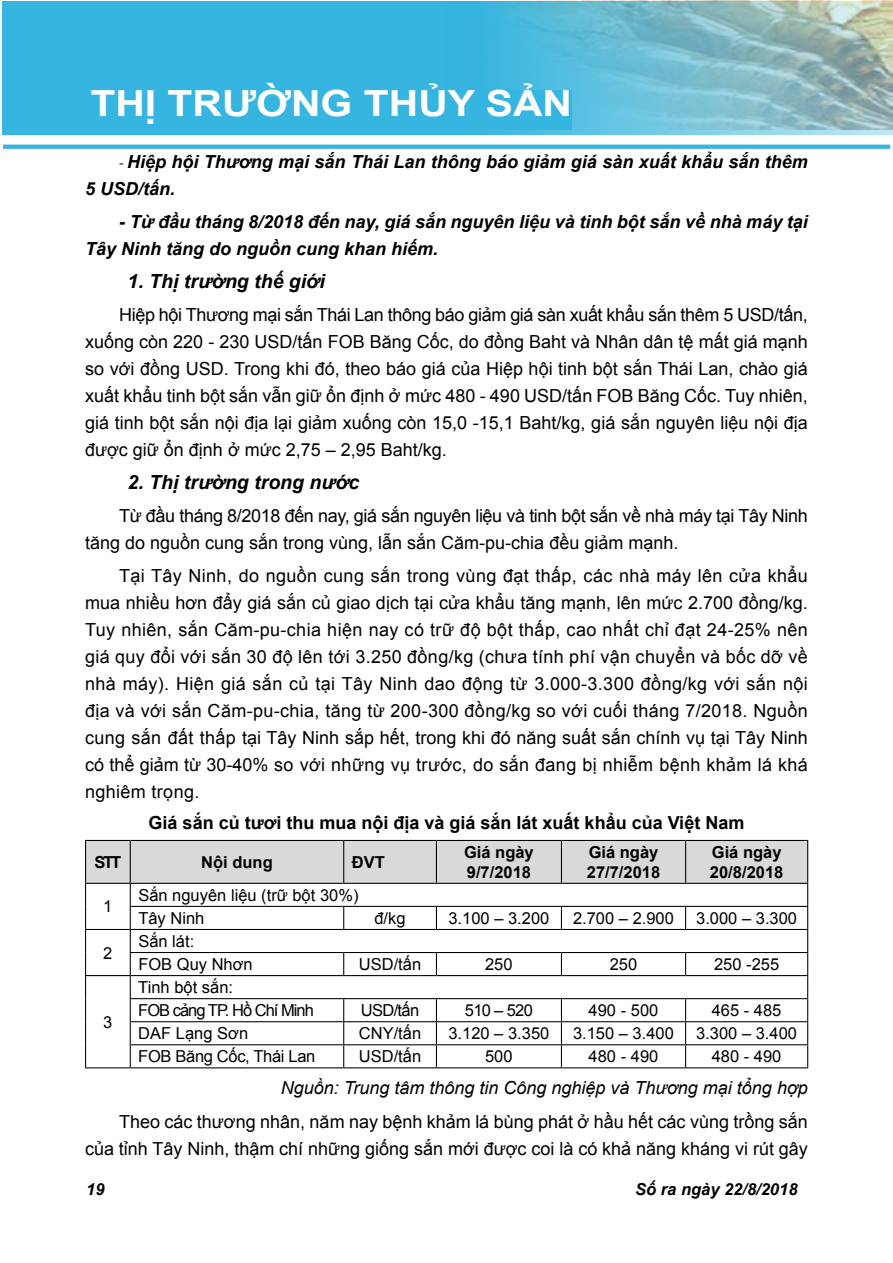
<style>
.page{position:relative;width:893px;height:1263px;background:#fff}
.page>*{position:absolute;margin:0;border:0;box-sizing:border-box;transform-origin:0 0}
.t1{font:700 36px "Arial";color:#fff;scale:1.14 1}
.t2{font:italic 700 19.5px "Arial";color:#000}
.t3{font:18px/27px "Arial";color:#000;text-align:justify}
.t4{font:italic 700 18px/27px "Arial";color:#000}
.t5{font:18px/27px "Arial";letter-spacing:-.02em;color:#000}
.t6{font:700 18px "Arial";color:#000}
.t7{font:italic 18px "Arial";color:#000}
.t8{font:16.5px/23.1px "Arial";color:#000}
.t9{font:700 16.5px/19.8px "Arial";color:#000}
.t10{font:16.5px/23.1px "Arial";letter-spacing:-.06em;color:#000}
.t11{font:italic 700 16.5px "Arial";color:#000}
.t12{font:16.5px "Arial";letter-spacing:-.02em;color:#000}
.s1{font-family:"Myriad Pro";font-weight:400;font-style:normal;font-size:15px}
</style>
<div class="page">
<hr style="left:0;top:2px;width:1px;height:133px;background:#35b5df">
<div style="left:2px;top:1px;width:891px;height:134px;background:#35b5df"></div>
<svg style="left:3px;top:145px;width:887px;height:4px;background:#3db7e0"></svg>
<img style="left:497px;top:0;width:396px;height:129px">
<div style="left:90px;top:90px;width:482px;height:39px;background:#35b5df"></div>
<svg style="left:85px;top:840px;width:723px;height:227px"></svg>
<hr style="left:85px;top:1067px;width:45px;height:1px;background:#000">
<hr style="left:130px;top:1067px;width:214px;height:1px;background:#000">
<hr style="left:344px;top:1067px;width:92px;height:1px;background:#000">
<hr style="left:436px;top:1067px;width:125px;height:1px;background:#000">
<hr style="left:561px;top:1067px;width:125px;height:1px;background:#000">
<hr style="left:686px;top:1067px;width:122px;height:1px;background:#000">
<h1 class="t1" style="left:90px;top:79px;width:424px">THỊ TRƯỜNG THỦY SẢN</h1>
<p class="t4" style="left:85px;top:149px;width:724px;text-indent:34px"><span class="s1">-</span> Hiệp hội Thương mại sắn Thái Lan thông báo giảm giá sàn xuất khẩu sắn thêm<br>5 USD/tấn.</p>
<p class="t4" style="left:85px;top:209px;width:724px;text-indent:34px">- Từ đầu tháng 8/2018 đến nay, giá sắn nguyên liệu và tinh bột sắn về nhà máy tại<br>Tây Ninh tăng do nguồn cung khan hiếm.</p>
<p class="t2" style="left:128px;top:268px;width:199px">1. Thị trường thế giới</p>
<p class="t3" style="left:85px;top:301px;width:724px;text-indent:34px">Hiệp hội Thương mại sắn Thái Lan thông báo giảm giá sàn xuất khẩu sắn thêm 5 USD/tấn, xuống còn 220 - 230 USD/tấn FOB Băng Cốc, do đồng Baht và Nhân dân tệ mất giá mạnh so với đồng USD. Trong khi đó, theo báo giá của Hiệp hội tinh bột sắn Thái Lan, chào giá xuất khẩu tinh bột sắn vẫn giữ ổn định ở mức 480 - 490 USD/tấn FOB Băng Cốc. Tuy nhiên, giá tinh bột sắn nội địa lại giảm xuống còn 15,0 -15,1 Baht/kg, giá sắn nguyên liệu nội địa được giữ ổn định ở mức 2,75 – 2,95 Baht/kg.</p>
<p class="t2" style="left:128px;top:469px;width:233px">2. Thị trường trong nước</p>
<p class="t5" style="left:85px;top:502px;width:724px;text-indent:34px">Từ đầu tháng 8/2018 đến nay, giá sắn nguyên liệu và tinh bột sắn về nhà máy tại Tây Ninh tăng do nguồn cung sắn trong vùng, lẫn sắn Căm-pu-chia đều giảm mạnh.</p>
<p class="t3" style="left:85px;top:562px;width:724px;text-indent:34px">Tại Tây Ninh, do nguồn cung sắn trong vùng đạt thấp, các nhà máy lên cửa khẩu mua nhiều hơn đẩy giá sắn củ giao dịch tại cửa khẩu tăng mạnh, lên mức 2.700 đồng/kg.<br>Tuy nhiên, sắn Căm-pu-chia hiện nay có trữ độ bột thấp, cao nhất chỉ đạt 24-25% nên giá quy đổi với sắn 30 độ lên tới 3.250 đồng/kg (chưa tính phí vận chuyển và bốc dỡ về nhà máy). Hiện giá sắn củ tại Tây Ninh dao động từ 3.000-3.300 đồng/kg với sắn nội địa và với sắn Căm-pu-chia, tăng từ 200-300 đồng/kg so với cuối tháng 7/2018. Nguồn cung sắn đất thấp tại Tây Ninh sắp hết, trong khi đó năng suất sắn chính vụ tại Tây Ninh có thể giảm từ 30-40% so với những vụ trước, do sắn đang bị nhiễm bệnh khảm lá khá nghiêm trọng.</p>
<p class="t6" style="left:149px;top:811px;width:597px">Giá sắn củ tươi thu mua nội địa và giá sắn lát xuất khẩu của Việt Nam</p>
<p class="t9" style="left:95px;top:853px;width:28px">STT</p>
<p class="t9" style="left:201px;top:853px;width:73px">Nội dung</p>
<p class="t9" style="left:352px;top:853px;width:34px">ĐVT</p>
<p class="t9" style="left:464px;top:843px;width:71px">Giá ngày<br>9/7/2018</p>
<p class="t9" style="left:587px;top:843px;width:75px">Giá ngày<br>27/7/2018</p>
<p class="t9" style="left:710px;top:843px;width:75px">Giá ngày<br>20/8/2018</p>
<p class="t8" style="left:103px;top:895px;width:11px">1</p>
<p class="t8" style="left:138px;top:884px;width:222px">Sắn nguyên liệu (trữ bột 30%)<br>Tây Ninh</p>
<p class="t8" style="left:374px;top:907px;width:33px">đ/kg</p>
<p class="t8" style="left:448px;top:907px;width:102px">3.100 – 3.200</p>
<p class="t8" style="left:573px;top:907px;width:102px">2.700 – 2.900</p>
<p class="t8" style="left:696px;top:907px;width:102px">3.000 – 3.300</p>
<p class="t8" style="left:103px;top:941px;width:11px">2</p>
<p class="t8" style="left:138px;top:930px;width:116px">Sắn lát:<br>FOB Quy Nhơn</p>
<p class="t8" style="left:359px;top:953px;width:64px">USD/tấn</p>
<p class="t8" style="left:485px;top:953px;width:29px">250</p>
<p class="t8" style="left:610px;top:953px;width:29px">250</p>
<p class="t8" style="left:714px;top:953px;width:67px">250 -255</p>
<p class="t10" style="left:138px;top:976px;width:177px">Tinh bột sắn:<br>FOB cảng TP. Hồ Chí Minh</p>
<p class="t8" style="left:361px;top:999px;width:60px">USD/tấn</p>
<p class="t8" style="left:465px;top:999px;width:70px">510 – 520</p>
<p class="t8" style="left:589px;top:999px;width:71px">490 - 500</p>
<p class="t8" style="left:712px;top:999px;width:71px">465 - 485</p>
<p class="t8" style="left:103px;top:1010px;width:11px">3</p>
<p class="t8" style="left:138px;top:1022px;width:111px">DAF Lạng Sơn</p>
<p class="t8" style="left:359px;top:1022px;width:64px">CNY/tấn</p>
<p class="t8" style="left:448px;top:1022px;width:102px">3.120 – 3.350</p>
<p class="t8" style="left:573px;top:1022px;width:102px">3.150 – 3.400</p>
<p class="t8" style="left:696px;top:1022px;width:102px">3.300 – 3.400</p>
<p class="t12" style="left:138px;top:1046px;width:179px">FOB Băng Cốc, Thái Lan</p>
<p class="t8" style="left:359px;top:1045px;width:64px">USD/tấn</p>
<p class="t8" style="left:485px;top:1045px;width:29px">500</p>
<p class="t8" style="left:589px;top:1045px;width:71px">480 - 490</p>
<p class="t8" style="left:712px;top:1045px;width:71px">480 - 490</p>
<p class="t7" style="left:281px;top:1076px;width:529px">Nguồn: Trung tâm thông tin Công nghiệp và Thương mại tổng hợp</p>
<p class="t3" style="left:85px;top:1108px;width:724px;text-align:right">Theo các thương nhân, năm nay bệnh khảm lá bùng phát ở hầu hết các vùng trồng sắn<br>của tỉnh Tây Ninh, thậm chí những giống sắn mới được coi là có khả năng kháng vi rút gây</p>
<p class="t11" style="left:86px;top:1178px;width:20px">19</p>
<p class="t11" style="left:635px;top:1178px;width:164px">Số ra ngày 22/8/2018</p>
</div>
